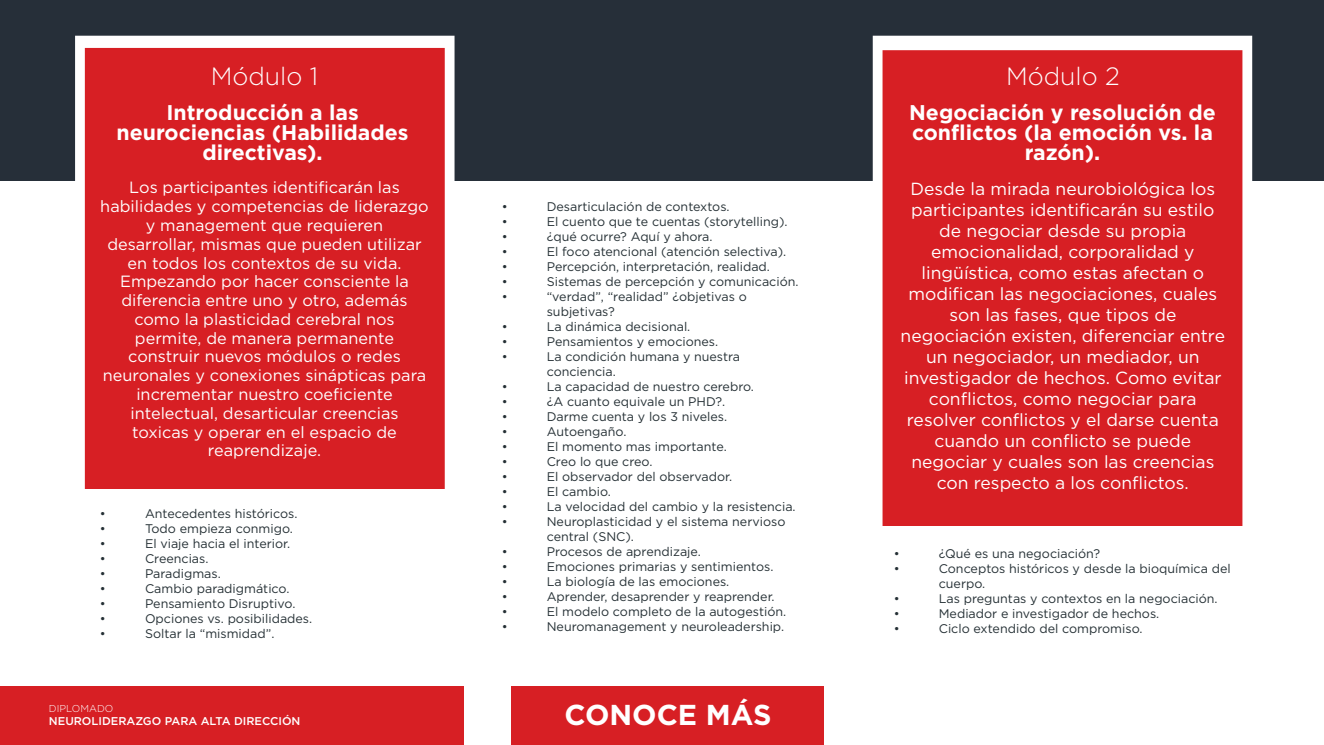
<style>
.page{position:relative;width:1324px;height:745px;background:#fff}
.page>*{position:absolute;margin:0;border:0;box-sizing:border-box;transform-origin:0 0}
.t1{font:700 28.75px "Gotham";color:#fff}
.t2{font:300 25px "Gotham";color:#fff}
.t3{font:700 21.25px/20px "Gotham";color:#fff;text-align:center}
.t4{font:17.5px/21px "Gotham";color:#fff;text-align:center}
.t5{font:16.25px/18.8px "Gotham";color:#fff;text-align:center}
.t6{font:12.5px/15px "Gotham";color:#253035}
.t7{font:500 11.25px "Gotham";color:#fff}
.t8{font:300 10px "Gotham";color:#fff}
</style>
<div class="page">
<div style="left:0;top:0;width:1323px;height:180px;background:#262f39"></div>
<svg style="left:75px;top:36px;width:379px;height:453px;background:#d92f34"></svg>
<svg style="left:872px;top:36px;width:380px;height:490px;background:#d93035"></svg>
<div style="left:512px;top:686px;width:312px;height:58px;background:#d71f24"></div>
<div style="left:0;top:686px;width:464px;height:58px;background:#d71f24"></div>
<h2 class="t2" style="left:211px;top:60px;width:109px">Módulo 1</h2>
<h2 class="t2" style="left:1006px;top:60px;width:116px">Módulo 2</h2>
<h3 class="t3" style="left:116px;top:102px;width:293px">Introducción a las neurociencias (Habilidades directivas).</h3>
<h3 class="t3" style="left:909px;top:102px;width:308px">Negociación y resolución de conflictos (la emoción vs. la razón).</h3>
<p class="t5" style="left:100px;top:178px;width:330px">Los participantes identificarán las habilidades y competencias de liderazgo y management que requieren desarrollar, mismas que pueden utilizar en todos los contextos de su vida.<br>Empezando por hacer consciente la diferencia entre uno y otro, además como la plasticidad cerebral nos permite, de manera permanente construir nuevos módulos o redes neuronales y conexiones sinápticas para incrementar nuestro coeficiente intelectual, desarticular creencias toxicas y operar en el espacio de reaprendizaje.</p>
<p class="t6" style="left:100px;top:505px;width:7px">•</p>
<p class="t6" style="left:145px;top:505px;width:154px">Antecedentes históricos.</p>
<p class="t6" style="left:100px;top:520px;width:7px">•</p>
<p class="t6" style="left:145px;top:520px;width:149px">Todo empieza conmigo.</p>
<p class="t6" style="left:100px;top:535px;width:7px">•</p>
<p class="t6" style="left:145px;top:535px;width:147px">El viaje hacia el interior.</p>
<p class="t6" style="left:100px;top:550px;width:7px">•</p>
<p class="t6" style="left:145px;top:550px;width:65px">Creencias.</p>
<p class="t6" style="left:100px;top:565px;width:7px">•</p>
<p class="t6" style="left:145px;top:565px;width:77px">Paradigmas.</p>
<p class="t6" style="left:100px;top:580px;width:7px">•</p>
<p class="t6" style="left:145px;top:580px;width:146px">Cambio paradigmático.</p>
<p class="t6" style="left:100px;top:595px;width:7px">•</p>
<p class="t6" style="left:145px;top:595px;width:152px">Pensamiento Disruptivo.</p>
<p class="t6" style="left:100px;top:610px;width:7px">•</p>
<p class="t6" style="left:145px;top:610px;width:169px">Opciones vs. posibilidades.</p>
<p class="t6" style="left:100px;top:625px;width:7px">•</p>
<p class="t6" style="left:145px;top:625px;width:131px">Soltar la “mismidad”.</p>
<p class="t8" style="left:49px;top:701px;width:66px">DIPLOMADO</p>
<p class="t7" style="left:49px;top:713px;width:253px">NEUROLIDERAZGO PARA ALTA DIRECCIÓN</p>
<p class="t6" style="left:502px;top:198px;width:7px">•</p>
<p class="t6" style="left:547px;top:198px;width:184px">Desarticulación de contextos.</p>
<p class="t6" style="left:502px;top:213px;width:7px">•</p>
<p class="t6" style="left:547px;top:213px;width:242px">El cuento que te cuentas (storytelling).</p>
<p class="t6" style="left:502px;top:228px;width:7px">•</p>
<p class="t6" style="left:547px;top:228px;width:167px">¿qué ocurre? Aquí y ahora.</p>
<p class="t6" style="left:502px;top:243px;width:7px">•</p>
<p class="t6" style="left:547px;top:243px;width:241px">El foco atencional (atención selectiva).</p>
<p class="t6" style="left:502px;top:258px;width:7px">•</p>
<p class="t6" style="left:547px;top:258px;width:225px">Percepción, interpretación, realidad.</p>
<p class="t6" style="left:502px;top:273px;width:7px">•</p>
<p class="t6" style="left:547px;top:273px;width:253px">Sistemas de percepción y comunicación.</p>
<p class="t6" style="left:502px;top:288px;width:7px">•</p>
<p class="t6" style="left:547px;top:288px;width:202px">“verdad”, “realidad” ¿objetivas o subjetivas?</p>
<p class="t6" style="left:502px;top:318px;width:7px">•</p>
<p class="t6" style="left:547px;top:318px;width:145px">La dinámica decisional.</p>
<p class="t6" style="left:502px;top:333px;width:7px">•</p>
<p class="t6" style="left:547px;top:333px;width:173px">Pensamientos y emociones.</p>
<p class="t6" style="left:502px;top:348px;width:7px">•</p>
<p class="t6" style="left:547px;top:348px;width:195px">La condición humana y nuestra conciencia.</p>
<p class="t6" style="left:502px;top:378px;width:7px">•</p>
<p class="t6" style="left:547px;top:378px;width:209px">La capacidad de nuestro cerebro.</p>
<p class="t6" style="left:502px;top:393px;width:7px">•</p>
<p class="t6" style="left:547px;top:393px;width:180px">¿A cuanto equivale un PHD?.</p>
<p class="t6" style="left:502px;top:408px;width:7px">•</p>
<p class="t6" style="left:547px;top:408px;width:182px">Darme cuenta y los 3 niveles.</p>
<p class="t6" style="left:502px;top:423px;width:7px">•</p>
<p class="t6" style="left:547px;top:423px;width:81px">Autoengaño.</p>
<p class="t6" style="left:502px;top:438px;width:7px">•</p>
<p class="t6" style="left:547px;top:438px;width:181px">El momento mas importante.</p>
<p class="t6" style="left:502px;top:453px;width:7px">•</p>
<p class="t6" style="left:547px;top:453px;width:107px">Creo lo que creo.</p>
<p class="t6" style="left:502px;top:468px;width:7px">•</p>
<p class="t6" style="left:547px;top:468px;width:187px">El observador del observador.</p>
<p class="t6" style="left:502px;top:483px;width:7px">•</p>
<p class="t6" style="left:547px;top:483px;width:66px">El cambio.</p>
<p class="t6" style="left:502px;top:498px;width:7px">•</p>
<p class="t6" style="left:547px;top:498px;width:250px">La velocidad del cambio y la resistencia.</p>
<p class="t6" style="left:502px;top:513px;width:7px">•</p>
<p class="t6" style="left:547px;top:513px;width:240px">Neuroplasticidad y el sistema nervioso central (SNC).</p>
<p class="t6" style="left:502px;top:543px;width:7px">•</p>
<p class="t6" style="left:547px;top:543px;width:156px">Procesos de aprendizaje.</p>
<p class="t6" style="left:502px;top:558px;width:7px">•</p>
<p class="t6" style="left:547px;top:558px;width:228px">Emociones primarias y sentimientos.</p>
<p class="t6" style="left:502px;top:573px;width:7px">•</p>
<p class="t6" style="left:547px;top:573px;width:184px">La biología de las emociones.</p>
<p class="t6" style="left:502px;top:588px;width:7px">•</p>
<p class="t6" style="left:547px;top:588px;width:229px">Aprender, desaprender y reaprender.</p>
<p class="t6" style="left:502px;top:603px;width:7px">•</p>
<p class="t6" style="left:547px;top:603px;width:241px">El modelo completo de la autogestión.</p>
<p class="t6" style="left:502px;top:618px;width:7px">•</p>
<p class="t6" style="left:547px;top:618px;width:239px">Neuromanagement y neuroleadership.</p>
<h1 class="t1" style="left:564px;top:695px;width:209px">CONOCE MÁS</h1>
<p class="t4" style="left:900px;top:178px;width:326px">Desde la mirada neurobiológica los participantes identificarán su estilo de negociar desde su propia emocionalidad, corporalidad y lingüística, como estas afectan o modifican las negociaciones, cuales son las fases, que tipos de negociación existen, diferenciar entre un negociador, un mediador, un investigador de hechos. Como evitar conflictos, como negociar para resolver conflictos y el darse cuenta cuando un conflicto se puede negociar y cuales son las creencias con respecto a los conflictos.</p>
<p class="t6" style="left:893px;top:545px;width:7px">•</p>
<p class="t6" style="left:938px;top:545px;width:163px">¿Qué es una negociación?</p>
<p class="t6" style="left:893px;top:560px;width:7px">•</p>
<p class="t6" style="left:938px;top:560px;width:293px">Conceptos históricos y desde la bioquímica del cuerpo.</p>
<p class="t6" style="left:893px;top:590px;width:7px">•</p>
<p class="t6" style="left:938px;top:590px;width:280px">Las preguntas y contextos en la negociación.</p>
<p class="t6" style="left:893px;top:605px;width:7px">•</p>
<p class="t6" style="left:938px;top:605px;width:222px">Mediador e investigador de hechos.</p>
<p class="t6" style="left:893px;top:620px;width:7px">•</p>
<p class="t6" style="left:938px;top:620px;width:205px">Ciclo extendido del compromiso.</p>
</div>
